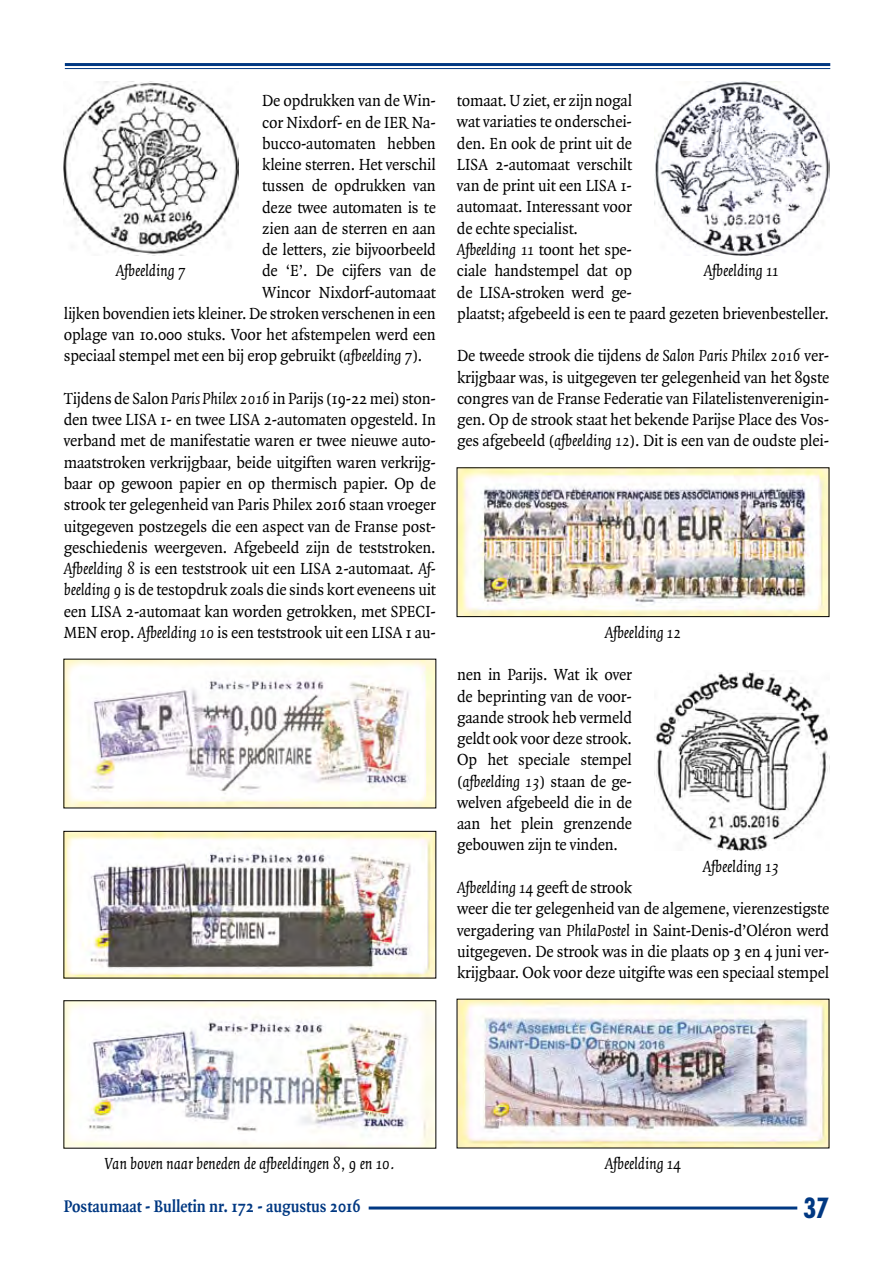
<style>
.page{position:relative;width:893px;height:1263px;background:#fff}
.page>*{position:absolute;margin:0;border:0;box-sizing:border-box;transform-origin:0 0}
.t1{font:700 condensed 27px "Futura";color:#003882}
.t2{font:700 18px "Quadraat";color:#003882;scale:.9 1}
.t3{font:17.25px/21.3px "Quadraat";letter-spacing:-.01em;color:#000;text-align:justify;scale:.95 1}
.t4{font:italic 17.25px "Quadraat";letter-spacing:-.01em;color:#000;scale:.95 1}
.s1{font-style:italic}
</style>
<div class="page">
<hr style="left:369px;top:1206px;width:428px;height:3px;background:#003882">
<hr style="left:65px;top:63px;width:765px;height:3px;background:#003882">
<hr style="left:65px;top:68px;width:765px;height:1px;background:#003882">
<img style="left:64px;top:82px;width:174px;height:174px">
<img style="left:66px;top:661px;width:368px;height:145px">
<img style="left:66px;top:833px;width:368px;height:143px">
<div style="left:64px;top:831px;width:372px;height:147px;border:1px solid #000"></div>
<img style="left:66px;top:1002px;width:368px;height:144px">
<div style="left:64px;top:1000px;width:372px;height:148px;border:1px solid #000"></div>
<img style="left:654px;top:81px;width:175px;height:174px">
<img style="left:459px;top:470px;width:368px;height:145px">
<div style="left:457px;top:468px;width:372px;height:149px;border:1px solid #000"></div>
<img style="left:654px;top:670px;width:175px;height:180px">
<img style="left:459px;top:1001px;width:368px;height:145px">
<p class="t4" style="left:116px;top:262px;width:76px">Afbeelding 7</p>
<p class="t3" style="left:262px;top:91px;width:184px">De opdrukken van de Win&shy;cor Nixdorf- en de IER Na&shy;bucco-automaten hebben kleine sterren. Het verschil tussen de opdrukken van deze twee automaten is te zien aan de sterren en aan de letters, zie bijvoorbeeld de ‘E’. De cijfers van de Wincor Nixdorf-automaat</p>
<p class="t3" style="left:64px;top:303px;width:393px">lijken bovendien iets kleiner. De stroken verschenen in een oplage van 10.000 stuks. Voor het afstempelen werd een speciaal stempel met een bij erop gebruikt (<span class="s1">afbeelding 7</span>).</p>
<p class="t3" style="left:64px;top:388px;width:393px">Tijdens de Salon <span class="s1">Paris Philex 2016</span> in Parijs (19-22 mei) ston&shy;den twee LISA 1- en twee LISA 2-automaten opgesteld. In verband met de manifestatie waren er twee nieuwe auto&shy;maatstroken verkrijgbaar, beide uitgiften waren verkrijg&shy;baar op gewoon papier en op thermisch papier. Op de strook ter gelegenheid van Paris Philex 2016 staan vroeger uitgegeven postzegels die een aspect van de Franse post&shy;geschiedenis weergeven. Afgebeeld zijn de teststroken.<br><span class="s1">Afbeelding 8</span> is een teststrook uit een LISA 2-automaat. <span class="s1">Af&shy;beelding 9</span> is de testopdruk zoals die sinds kort eveneens uit een LISA 2-automaat kan worden getrokken, met SPECI-MEN erop. <span class="s1">Afbeelding 10</span> is een teststrook uit een LISA 1 au-</p>
<p class="t3" style="left:457px;top:91px;width:186px;text-align:left">tomaat. U ziet, er zijn nogal wat variaties te onderschei&shy;den. En ook de print uit de<br>LISA 2-automaat verschilt van de print uit een LISA 1- automaat. Interessant voor de echte specialist.<br><span class="s1">Afbeelding 11</span> toont het spe&shy;ciale handstempel dat op de LISA-stroken werd ge-</p>
<p class="t4" style="left:704px;top:262px;width:80px">Afbeelding 11</p>
<p class="t3" style="left:457px;top:303px;width:393px">plaatst; afgebeeld is een te paard gezeten brievenbesteller.</p>
<p class="t3" style="left:457px;top:346px;width:393px">De tweede strook die tijdens d<span class="s1">e Salon Paris Philex 2016</span> ver&shy;krijgbaar was, is uitgegeven ter gelegenheid van het 89ste congres van de Franse Federatie van Filatelistenverenigin&shy;gen. Op de strook staat het bekende Parijse Place des Vos&shy;ges afgebeeld (<span class="s1">afbeelding 12</span>). Dit is een van de oudste plei-</p>
<p class="t4" style="left:605px;top:623px;width:82px">Afbeelding 12</p>
<p class="t3" style="left:457px;top:665px;width:186px">nen in Parijs. Wat ik over de beprinting van de voor&shy;gaande strook heb vermeld geldt ook voor deze strook.<br>Op het speciale stempel (<span class="s1">afbeelding 13</span>) staan de ge&shy;welven afgebeeld die in de aan het plein grenzende gebouwen zijn te vinden.</p>
<p class="t3" style="left:457px;top:877px;width:186px"><span class="s1">Afbeelding 14</span> geeft de strook</p>
<p class="t4" style="left:703px;top:857px;width:82px">Afbeelding 13</p>
<p class="t3" style="left:457px;top:899px;width:393px">weer die ter gelegenheid van de algemene, vierenzestigste vergadering van <span class="s1">PhilaPostel</span> in Saint-Denis-d’Oléron werd uitgegeven. De strook was in die plaats op 3 en 4 juni ver&shy;krijgbaar. Ook voor deze uitgifte was een speciaal stempel</p>
<p class="t4" style="left:105px;top:1155px;width:306px">Van boven naar beneden de afbeeldingen 8, 9 en 10.</p>
<p class="t4" style="left:605px;top:1155px;width:82px">Afbeelding 14</p>
<p class="t2" style="left:64px;top:1197px;width:331px">Postaumaat - Bulletin nr. 172 - augustus 2016</p>
<h1 class="t1" style="left:803px;top:1190px;width:28px">37</h1>
</div>
